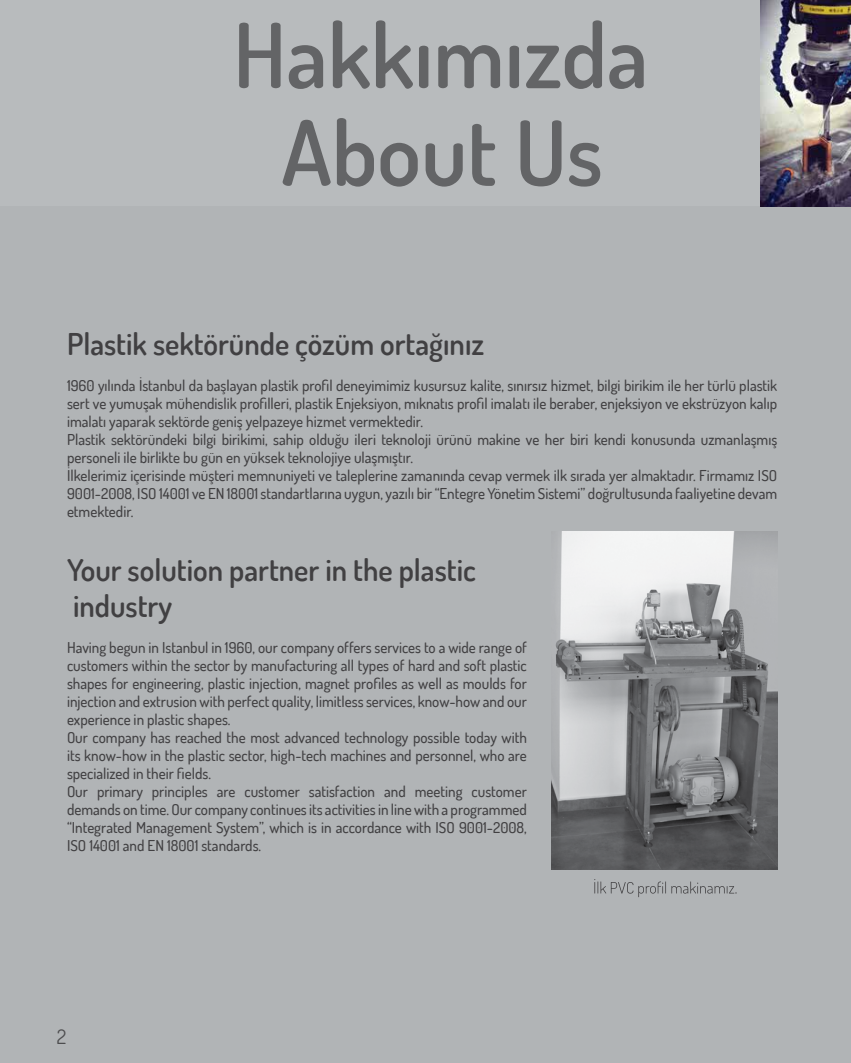
<style>
.page{position:relative;width:851px;height:1063px;background:#fff}
.page>*{position:absolute;margin:0;border:0;box-sizing:border-box;transform-origin:0 0}
.t1{font:600 30px/36px "Dosis";color:#414042}
.t2{font:20px "Dosis";color:#4d4d4f}
.t3{font:500 15px/18px "Dosis";color:#414042}
</style>
<div class="page">
<div style="left:0;top:0;width:850px;height:1063px;background:#b1b4b6"></div>
<div style="left:0;top:0;width:760px;height:206px;background:#b8bbbd"></div>
<img style="left:551px;top:531px;width:226px;height:339px">
<img style="left:760px;top:0;width:90px;height:206px">
<svg style="left:239px;top:23px;width:41px;height:65px"></svg>
<svg style="left:289px;top:45px;width:34px;height:44px"></svg>
<svg style="left:333px;top:20px;width:37px;height:69px"></svg>
<svg style="left:376px;top:20px;width:37px;height:69px"></svg>
<svg style="left:419px;top:46px;width:9px;height:42px"></svg>
<svg style="left:438px;top:45px;width:62px;height:43px"></svg>
<svg style="left:509px;top:46px;width:10px;height:42px"></svg>
<svg style="left:526px;top:20px;width:76px;height:69px"></svg>
<svg style="left:609px;top:45px;width:34px;height:44px"></svg>
<svg style="left:282px;top:120px;width:48px;height:66px"></svg>
<svg style="left:337px;top:118px;width:37px;height:69px"></svg>
<svg style="left:380px;top:143px;width:37px;height:44px"></svg>
<svg style="left:425px;top:143px;width:37px;height:44px"></svg>
<svg style="left:472px;top:124px;width:23px;height:62px"></svg>
<svg style="left:520px;top:120px;width:41px;height:66px"></svg>
<svg style="left:569px;top:143px;width:31px;height:44px"></svg>
<svg style="left:594px;top:879px;width:142px;height:18px"></svg>
<h1 class="t1" style="left:67px;top:325px;width:418px">Plastik sektöründe çözüm ortağınız</h1>
<p class="t3" style="left:67px;top:376px;width:711px">1960 yılında İstanbul da başlayan plastik profil deneyimimiz kusursuz kalite, sınırsız hizmet, bilgi birikim ile her türlü plastik sert ve yumuşak mühendislik profilleri, plastik Enjeksiyon, mıknatıs profil imalatı ile beraber, enjeksiyon ve ekstrüzyon kalıp imalatı yaparak sektörde geniş yelpazeye hizmet vermektedir.<br>Plastik sektöründeki bilgi birikimi, sahip olduğu ileri teknoloji ürünü makine ve her biri kendi konusunda uzmanlaşmış personeli ile birlikte bu gün en yüksek teknolojiye ulaşmıştır.<br>İlkelerimiz içerisinde müşteri memnuniyeti ve taleplerine zamanında cevap vermek ilk sırada yer almaktadır. Firmamız ISO 9001-2008, ISO 14001 ve EN 18001 standartlarına uygun, yazılı bir “Entegre Yönetim Sistemi” doğrultusunda faaliyetine devam etmektedir.</p>
<h1 class="t1" style="left:67px;top:552px;width:410px">Your solution partner in the plastic industry</h1>
<p class="t3" style="left:67px;top:638px;width:461px">Having begun in Istanbul in 1960, our company offers services to a wide range of customers within the sector by manufacturing all types of hard and soft plastic shapes for engineering, plastic injection, magnet profiles as well as moulds for injection and extrusion with perfect quality, limitless services, know-how and our experience in plastic shapes.<br>Our company has reached the most advanced technology possible today with its know-how in the plastic sector, high-tech machines and personnel, who are specialized in their fields.<br>Our primary principles are customer satisfaction and meeting customer demands on time. Our company continues its activities in line with a programmed “Integrated Management System”, which is in accordance with ISO 9001-2008, ISO 14001 and EN 18001 standards.</p>
<h2 class="t2" style="left:57px;top:1024px;width:11px">2</h2>
</div>
